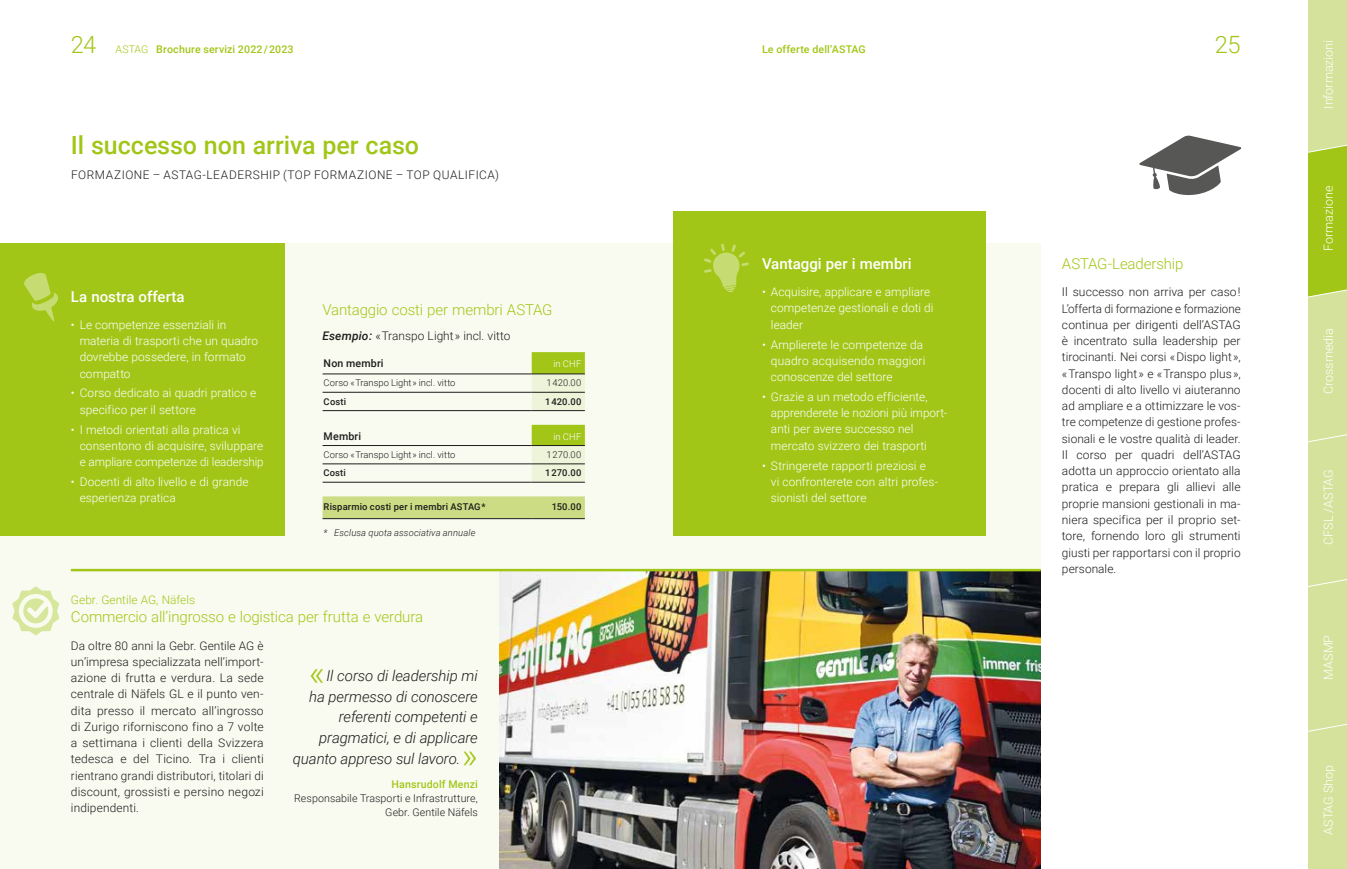
<style>
.page{position:relative;width:1347px;height:869px;background:#fff}
.page>*{position:absolute;margin:0;border:0;box-sizing:border-box;transform-origin:0 0}
.t1{font:300 35px "Roboto";color:#a2c617}
.t2{font:500 25px "Roboto";color:#a2c617}
.t3{font:300 23.75px "Roboto";color:#a2c617}
.t4{font:300 15px "Roboto";letter-spacing:-.01em;color:#a2c617}
.t5{font:italic 300 15px "Roboto";letter-spacing:-.005em;color:#1d1d1b}
.t6{font:500 15px "Roboto";color:#fff}
.t7{font:300 12.5px "Roboto";color:#fff}
.t8{font:300 11.88px/16.2px "Roboto";letter-spacing:.01em;color:#1d1d1b;text-align:justify}
.t9{font:300 11.88px/16.2px "Roboto";letter-spacing:.005em;color:#fff}
.t10{font:300 11.88px "Roboto";letter-spacing:.045em;color:#1d1d1b}
.t11{font:300 11.88px "Roboto";letter-spacing:.005em;color:#a2c617}
.t12{font:500 10.62px "Roboto";letter-spacing:.015em;color:#a2c617}
.t13{font:300 10.62px/13.8px "Roboto";letter-spacing:.01em;color:#1d1d1b;text-align:right}
.t14{font:500 10.62px "Roboto";letter-spacing:.015em;color:#1d1d1b}
.t15{font:500 9.38px "Roboto";letter-spacing:.015em;color:#1d1d1b}
.t16{font:300 9.38px "Roboto";letter-spacing:.005em;color:#1d1d1b}
.t17{font:italic 300 9.38px "Roboto";letter-spacing:.015em;color:#1d1d1b}
.t18{font:300 9.38px "Roboto";letter-spacing:.02em;color:#fff}
.s1{font-weight:300}
.s2{font-weight:500;font-style:italic}
</style>
<div class="page">
<svg style="left:1139px;top:135px;width:102px;height:60px"></svg>
<div style="left:0;top:243px;width:1040px;height:625px;background:#f9fbf1"></div>
<div style="left:0;top:243px;width:285px;height:292px;background:#a2c617"></div>
<svg style="left:24px;top:273px;width:34px;height:49px"></svg>
<svg style="left:12px;top:586px;width:47px;height:49px"></svg>
<svg style="left:531px;top:352px;width:54px;height:129px;background:#d4e39b"></svg>
<div style="left:322px;top:496px;width:263px;height:22px;background:#ccdc84"></div>
<hr style="left:322px;top:373px;width:209px;height:1px;background:#1d1d1b">
<hr style="left:531px;top:373px;width:54px;height:1px;background:#1d1d1b">
<hr style="left:322px;top:392px;width:209px;height:1px;background:#1d1d1b">
<hr style="left:531px;top:392px;width:54px;height:1px;background:#1d1d1b">
<hr style="left:322px;top:445px;width:209px;height:1px;background:#1d1d1b">
<hr style="left:531px;top:445px;width:54px;height:1px;background:#1d1d1b">
<hr style="left:322px;top:463px;width:209px;height:1px;background:#1d1d1b">
<hr style="left:531px;top:463px;width:54px;height:1px;background:#1d1d1b">
<hr style="left:322px;top:410px;width:209px;height:1px;background:#1d1d1b">
<hr style="left:531px;top:410px;width:54px;height:1px;background:#1d1d1b">
<hr style="left:322px;top:481px;width:209px;height:1px;background:#1d1d1b">
<hr style="left:531px;top:481px;width:54px;height:1px;background:#1d1d1b">
<hr style="left:322px;top:518px;width:209px;height:1px;background:#1d1d1b">
<hr style="left:531px;top:518px;width:54px;height:1px;background:#1d1d1b">
<img style="left:499px;top:571px;width:541px;height:297px">
<hr style="left:71px;top:568px;width:969px;height:3px;background:#a2c617">
<div style="left:673px;top:211px;width:313px;height:324px;background:#a2c617"></div>
<svg style="left:704px;top:243px;width:45px;height:49px"></svg>
<div style="left:1307px;top:0;width:39px;height:868px;background:#d5e29b"></div>
<svg style="left:1307px;top:142px;width:39px;height:156px;background:#a8c928"></svg>
<svg style="left:1307px;top:432px;width:39px;height:10px"></svg>
<svg style="left:1307px;top:576px;width:39px;height:11px"></svg>
<svg style="left:1307px;top:721px;width:39px;height:10px"></svg>
<h3 class="t3" style="left:71px;top:28px;width:27px">24</h3>
<p class="t12" style="left:116px;top:42px;width:180px"><span class="s1">ASTAG</span> Brochure servizi 2022 / 2023</p>
<p class="t12" style="left:762px;top:42px;width:105px">Le offerte dell’ASTAG</p>
<h3 class="t3" style="left:1214px;top:28px;width:27px">25</h3>
<h2 class="t2" style="left:71px;top:127px;width:350px">Il successo non arriva per caso</h2>
<p class="t10" style="left:71px;top:166px;width:429px">FORMAZIONE – ASTAG-LEADERSHIP (TOP FORMAZIONE – TOP QUALIFICA)</p>
<p class="t6" style="left:71px;top:286px;width:115px">La nostra offerta</p>
<p class="t9" style="left:80px;top:316px;width:180px;text-indent:-9px">• Le competenze essenziali in materia di trasporti che un quadro dovrebbe possedere, in formato compatto</p>
<p class="t9" style="left:80px;top:384px;width:178px;text-indent:-9px">• Corso dedicato ai quadri pratico e specifico per il settore</p>
<p class="t9" style="left:80px;top:420px;width:185px;text-indent:-9px">• I metodi orientati alla pratica vi consentono di acquisire, sviluppare e ampliare competenze di leadership</p>
<p class="t9" style="left:80px;top:473px;width:170px;text-indent:-9px">• Docenti di alto livello e di grande esperienza pratica</p>
<p class="t4" style="left:322px;top:297px;width:226px">Kos envorteil für ASTAG-Mitglieder</p>
<p class="t8" style="left:322px;top:327px;width:221px"><span class="s2">Beispiel:</span> CZV-Firmenkurs (16 Te lnehmer)</p>
<p class="t14" style="left:331px;top:355px;width:59px">ichtmitglied</p>
<p class="t16" style="left:330px;top:376px;width:63px">ZV-Firme kurs</p>
<p class="t16" style="left:546px;top:376px;width:18px">2 75</p>
<p class="t15" style="left:324px;top:394px;width:7px">K</p>
<p class="t15" style="left:343px;top:394px;width:12px">en</p>
<p class="t15" style="left:545px;top:394px;width:18px">2 75</p>
<p class="t14" style="left:333px;top:428px;width:32px">itglied</p>
<p class="t16" style="left:330px;top:447px;width:63px">ZV-Firme kurs</p>
<p class="t16" style="left:546px;top:447px;width:18px">2 45</p>
<p class="t15" style="left:324px;top:466px;width:7px">K</p>
<p class="t15" style="left:343px;top:466px;width:12px">en</p>
<p class="t15" style="left:545px;top:466px;width:19px">2 45</p>
<p class="t15" style="left:324px;top:499px;width:180px">Ihre Kostener parnis als ASTAG-Mitglied <span class="s1">*</span></p>
<p class="t15" style="left:551px;top:499px;width:12px">30</p>
<p class="t17" style="left:340px;top:525px;width:11px">xk</p>
<p class="t17" style="left:361px;top:525px;width:121px">iv jährlicher M tgliederbeitrag</p>
<p class="t4" style="left:322px;top:299px;width:231px">Vantaggio costi per membri ASTAG</p>
<p class="t8" style="left:322px;top:327px;width:189px"><span class="s2">Esempio:</span> « Transpo Light » incl. vitto</p>
<p class="t14" style="left:324px;top:355px;width:62px">Non membri</p>
<p class="t18" style="left:553px;top:357px;width:29px">in CHF</p>
<p class="t16" style="left:324px;top:376px;width:133px">Corso « Transpo Light » incl. vitto</p>
<p class="t16" style="left:546px;top:376px;width:36px">1 420.00</p>
<p class="t15" style="left:324px;top:394px;width:24px">Costi</p>
<p class="t15" style="left:545px;top:394px;width:38px">1 420.00</p>
<p class="t14" style="left:324px;top:428px;width:39px">Membri</p>
<p class="t18" style="left:553px;top:429px;width:29px">in CHF</p>
<p class="t16" style="left:324px;top:447px;width:133px">Corso « Transpo Light » incl. vitto</p>
<p class="t16" style="left:546px;top:447px;width:36px">1 270.00</p>
<p class="t15" style="left:324px;top:466px;width:24px">Costi</p>
<p class="t15" style="left:545px;top:466px;width:38px">1 270.00</p>
<p class="t15" style="left:324px;top:499px;width:164px">Risparmio costi per i membri ASTAG *</p>
<p class="t15" style="left:552px;top:499px;width:31px">150.00</p>
<p class="t17" style="left:324px;top:525px;width:153px">* Esclusa quota associativa annuale</p>
<p class="t11" style="left:71px;top:591px;width:126px">Gebr. Gentile AG, Näfels</p>
<p class="t4" style="left:71px;top:606px;width:354px">Commercio all’ingrosso e logistica per frutta e verdura</p>
<p class="t8" style="left:71px;top:636px;width:194px">Da oltre 80 anni la Gebr. Gentile AG è un’impresa specializzata nell’import&shy;azione di frutta e verdura. La sede centrale di Näfels GL e il punto ven&shy;dita presso il mercato all’ingrosso di Zurigo riforniscono fino a 7 volte a settimana i clienti della Svizzera tedesca e del Ticino. Tra i clienti rientrano grandi distributori, titolari di discount, grossisti e persino negozi indipendenti.</p>
<h1 class="t1" style="left:309px;top:647px;width:17px">«</h1>
<p class="t5" style="left:326px;top:664px;width:153px">Il corso di leadership mi</p>
<p class="t5" style="left:309px;top:685px;width:170px">ha permesso di conoscere</p>
<p class="t5" style="left:339px;top:706px;width:140px">referenti competenti e</p>
<p class="t5" style="left:319px;top:726px;width:160px">pragmatici, e di applicare</p>
<p class="t5" style="left:293px;top:747px;width:169px">quanto appreso sul lavoro.</p>
<h1 class="t1" style="left:462px;top:730px;width:17px">»</h1>
<p class="t12" style="left:391px;top:776px;width:88px">Hansrudolf Menzi</p>
<p class="t13" style="left:294px;top:790px;width:185px">Responsabile Trasporti e Infrastrutture,<br>Gebr. Gentile Näfels</p>
<p class="t6" style="left:762px;top:253px;width:151px">Vantaggi per i membri</p>
<p class="t9" style="left:771px;top:283px;width:164px;text-indent:-9px">• Acquisire, applicare e ampliare competenze gestionali e doti di leader</p>
<p class="t9" style="left:771px;top:335px;width:156px;text-indent:-9px">• Amplierete le competenze da quadro acquisendo maggiori conoscenze del settore</p>
<p class="t9" style="left:771px;top:388px;width:178px;text-indent:-9px">• Grazie a un metodo efficiente, apprenderete le nozioni più import&shy;anti per avere successo nel mercato svizzero dei trasporti</p>
<p class="t9" style="left:771px;top:456px;width:168px;text-indent:-9px">• Stringerete rapporti preziosi e<br>vi confronterete con altri profes&shy;sionisti del settore</p>
<p class="t4" style="left:1062px;top:253px;width:123px">ASTAG-Leadership</p>
<p class="t8" style="left:1062px;top:283px;width:180px">Il successo non arriva per caso !<br>L’offerta di formazione e formazione continua per dirigenti dell’ASTAG è incentrato sulla leadership per tirocinanti. Nei corsi « Dispo light », « Transpo light » e « Transpo plus », docenti di alto livello vi aiuteranno ad ampliare e a ottimizzare le vos&shy;tre competenze di gestione profes&shy;sionali e le vostre qualità di leader.<br>Il corso per quadri dell’ASTAG adotta un approccio orientato alla pratica e prepara gli allievi alle proprie mansioni gestionali in ma&shy;niera specifica per il proprio set&shy;tore, fornendo loro gli strumenti giusti per rapportarsi con il proprio personale.</p>
<p class="t7" style="left:1319px;top:109px;width:70px;rotate:-90deg">Informazioni</p>
<p class="t7" style="left:1319px;top:251px;width:67px;rotate:-90deg">Formazione</p>
<p class="t7" style="left:1319px;top:394px;width:68px;rotate:-90deg">Crossmedia</p>
<p class="t7" style="left:1319px;top:544px;width:77px;rotate:-90deg">CFSL /ASTAG</p>
<p class="t7" style="left:1319px;top:679px;width:47px;rotate:-90deg">MASMP</p>
<p class="t7" style="left:1319px;top:834px;width:71px;rotate:-90deg">ASTAG Shop</p>
</div>
